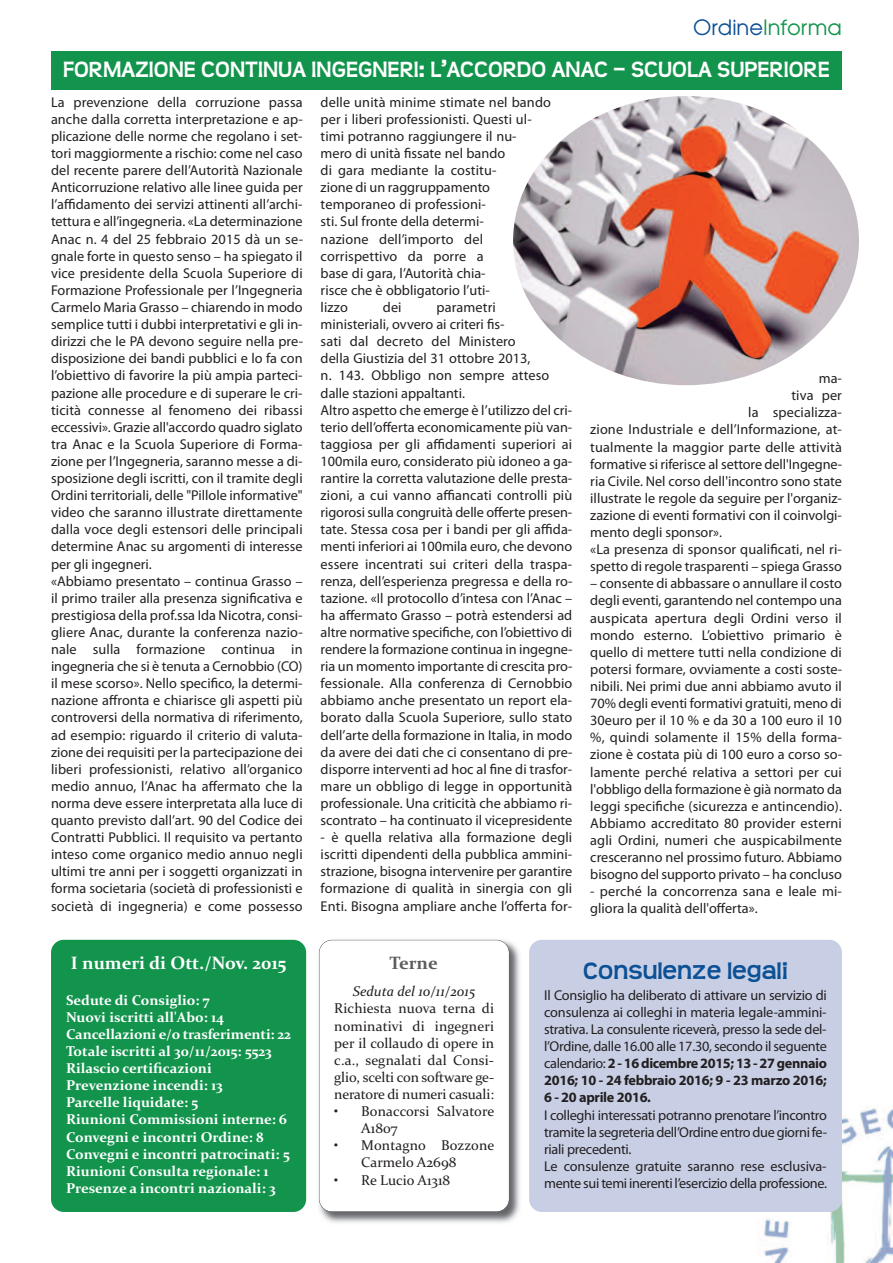
<style>
.page{position:relative;width:893px;height:1263px;background:#fff}
.page>*{position:absolute;margin:0;border:0;box-sizing:border-box;transform-origin:0 0}
.t1{font:700 24px "Teen";color:#0c5095}
.t2{font:700 22.5px "Teen";color:#fff}
.t3{font:21px "Avian";color:#12944c}
.t4{font:700 18px "Constantia";color:#fff}
.t5{font:700 18px "Constantia";color:#5c5c5f}
.t6{font:14.25px/17.1px "Myriad Pro";color:#231f20}
.t7{font:700 14.25px/17.1px "Constantia";color:#fff}
.t8{font:14.25px/17.1px "Constantia";color:#231f20}
.t9{font:14.25px/17.1px "Myriad Pro";letter-spacing:-.025em;color:#231f20}
.t10{font:italic 14.25px "Constantia";color:#231f20}
.s1{color:#0c5095}
.s2{font-weight:700}
</style>
<div class="page">
<img style="left:764px;top:1108px;width:129px;height:155px">
<div style="left:529px;top:940px;width:313px;height:272px;background:#c8cfe5;border-radius:13px"></div>
<div style="left:51px;top:940px;width:255px;height:272px;background:#12944c;border-radius:13px"></div>
<img style="left:513px;top:96px;width:346px;height:289px;border-radius:50%">
<div style="left:51px;top:51px;width:791px;height:39px;background:#12944c"></div>
<img style="left:318px;top:939px;width:202px;height:284px">
<div style="left:319px;top:940px;width:190px;height:271px;background:#fff;border-radius:13px"></div>
<div style="left:319px;top:940px;width:190px;height:272px;border:1px solid #5c5c5f;border-radius:13px"></div>
<h3 class="t3" style="left:693px;top:15px;width:150px"><span class="s1">Ordine</span>Informa</h3>
<h2 class="t2" style="left:63px;top:56px;width:768px">FORMAZIONE CONTINUA INGEGNERI: L’ACCORDO ANAC – SCUOLA SUPERIORE</h2>
<p class="t6" style="left:51px;top:95px;width:254px">La prevenzione della corruzione passa anche dalla corretta interpretazione e ap&shy;plicazione delle norme che regolano i set&shy;tori maggiormente a rischio: come nel caso del recente parere dell’Autorità Nazionale Anticorruzione relativo alle linee guida per l’affidamento dei servizi attinenti all’archi&shy;tettura e all’ingegneria. «La determinazione Anac n. 4 del 25 febbraio 2015 dà un se&shy;gnale forte in questo senso – ha spiegato il vice presidente della Scuola Superiore di Formazione Professionale per l’Ingegneria Carmelo Maria Grasso – chiarendo in modo semplice tutti i dubbi interpretativi e gli in&shy;dirizzi che le PA devono seguire nella pre&shy;disposizione dei bandi pubblici e lo fa con l’obiettivo di favorire la più ampia parteci&shy;pazione alle procedure e di superare le cri&shy;ticità connesse al fenomeno dei ribassi eccessivi». Grazie all'accordo quadro siglato tra Anac e la Scuola Superiore di Forma&shy;zione per l’Ingegneria, saranno messe a di&shy;sposizione degli iscritti, con il tramite degli Ordini territoriali, delle "Pillole informative" video che saranno illustrate direttamente dalla voce degli estensori delle principali determine Anac su argomenti di interesse per gli ingegneri.<br>«Abbiamo presentato – continua Grasso – il primo trailer alla presenza significativa e prestigiosa della prof.ssa Ida Nicotra, consi&shy;gliere Anac, durante la conferenza nazio&shy;nale sulla formazione continua in ingegneria che si è tenuta a Cernobbio (CO) il mese scorso». Nello specifico, la determi&shy;nazione affronta e chiarisce gli aspetti più controversi della normativa di riferimento, ad esempio: riguardo il criterio di valuta&shy;zione dei requisiti per la partecipazione dei liberi professionisti, relativo all’organico medio annuo, l’Anac ha affermato che la norma deve essere interpretata alla luce di quanto previsto dall’art. 90 del Codice dei Contratti Pubblici. Il requisito va pertanto inteso come organico medio annuo negli ultimi tre anni per i soggetti organizzati in forma societaria (società di professionisti e società di ingegneria) e come possesso</p>
<p class="t6" style="left:321px;top:95px;width:232px">delle unità minime stimate nel bando per i liberi professionisti. Questi ul&shy;timi potranno raggiungere il nu&shy;mero di unità fissate nel bando<br>di gara mediante la costitu-<br>zione di un raggruppamento temporaneo di professioni-<br>sti. Sul fronte della determi-<br>nazione dell’importo del corrispettivo da porre a<br>base di gara, l’Autorità chia-<br>risce che è obbligatorio l’uti-<br>lizzo</p>
<p class="t6" style="left:383px;top:300px;width:20px">dei</p>
<p class="t6" style="left:321px;top:300px;width:254px;text-indent:116px">parametri<br>ministeriali, ovvero ai criteri fis-<br>sati dal decreto del Ministero<br>della Giustizia del 31 ottobre 2013,<br>n. 143. Obbligo non sempre atteso dalle stazioni appaltanti.<br>Altro aspetto che emerge è l’utilizzo del cri&shy;terio dell’offerta economicamente più van&shy;taggiosa per gli affidamenti superiori ai 100mila euro, considerato più idoneo a ga&shy;rantire la corretta valutazione delle presta&shy;zioni, a cui vanno affiancati controlli più rigorosi sulla congruità delle offerte presen&shy;tate. Stessa cosa per i bandi per gli affida&shy;menti inferiori ai 100mila euro, che devono essere incentrati sui criteri della traspa&shy;renza, dell’esperienza pregressa e della ro&shy;tazione. «Il protocollo d’intesa con l’Anac – ha affermato Grasso – potrà estendersi ad altre normative specifiche, con l’obiettivo di rendere la formazione continua in ingegne&shy;ria un momento importante di crescita pro&shy;fessionale. Alla conferenza di Cernobbio abbiamo anche presentato un report ela&shy;borato dalla Scuola Superiore, sullo stato dell’arte della formazione in Italia, in modo da avere dei dati che ci consentano di pre&shy;disporre interventi ad hoc al fine di trasfor&shy;mare un obbligo di legge in opportunità professionale. Una criticità che abbiamo ri&shy;scontrato – ha continuato il vicepresidente</p>
<p class="t6" style="left:321px;top:830px;width:253px;text-align:justify">- è quella relativa alla formazione degli iscritti dipendenti della pubblica ammini&shy;strazione, bisogna intervenire per garantire formazione di qualità in sinergia con gli Enti. Bisogna ampliare anche l’offerta for-</p>
<p class="t6" style="left:819px;top:371px;width:25px">ma-</p>
<p class="t6" style="left:791px;top:388px;width:52px">tiva per</p>
<p class="t6" style="left:748px;top:405px;width:95px">la specializza-</p>
<p class="t6" style="left:590px;top:422px;width:253px">zione Industriale e dell’Informazione, at-</p>
<p class="t6" style="left:590px;top:439px;width:253px">tualmente la maggior parte delle attività</p>
<p class="t6" style="left:590px;top:456px;width:254px">formative si riferisce al settore dell'Ingegne-</p>
<p class="t6" style="left:590px;top:474px;width:253px">ria Civile. Nel corso dell'incontro sono state</p>
<p class="t6" style="left:590px;top:491px;width:253px">illustrate le regole da seguire per l'organiz-</p>
<p class="t6" style="left:590px;top:508px;width:253px">zazione di eventi formativi con il coinvolgi-</p>
<p class="t6" style="left:590px;top:525px;width:133px">mento degli sponsor».</p>
<p class="t6" style="left:590px;top:542px;width:253px">«La presenza di sponsor qualificati, nel ri-</p>
<p class="t6" style="left:590px;top:559px;width:253px">spetto di regole trasparenti – spiega Grasso</p>
<p class="t6" style="left:590px;top:576px;width:254px;text-align:justify">– consente di abbassare o annullare il costo degli eventi, garantendo nel contempo una auspicata apertura degli Ordini verso il mondo esterno. L’obiettivo primario è quello di mettere tutti nella condizione di potersi formare, ovviamente a costi soste&shy;nibili. Nei primi due anni abbiamo avuto il 70% degli eventi formativi gratuiti, meno di 30euro per il 10 % e da 30 a 100 euro il 10 %, quindi solamente il 15% della forma&shy;zione è costata più di 100 euro a corso so&shy;lamente perché relativa a settori per cui l'obbligo della formazione è già normato da leggi specifiche (sicurezza e antincendio).<br>Abbiamo accreditato 80 provider esterni agli Ordini, numeri che auspicabilmente cresceranno nel prossimo futuro. Abbiamo bisogno del supporto privato – ha concluso</p>
<p class="t6" style="left:590px;top:884px;width:253px">- perché la concorrenza sana e leale mi&shy;gliora la qualità dell'offerta».</p>
<p class="t4" style="left:71px;top:952px;width:217px">I numeri di Ott./Nov. 2015</p>
<p class="t7" style="left:66px;top:991px;width:227px">Sedute di Consiglio: 7<br>Nuovi iscritti all'Abo: 14<br>Cancellazioni e/o trasferimenti: 22<br>Totale iscritti al 30/11/2015: 5523<br>Rilascio certificazioni<br>Prevenzione incendi: 13<br>Parcelle liquidate: 5<br>Riunioni Commissioni interne: 6<br>Convegni e incontri Ordine: 8<br>Convegni e incontri patrocinati: 5<br>Riunioni Consulta regionale: 1<br>Presenze a incontri nazionali: 3</p>
<p class="t5" style="left:389px;top:952px;width:50px">Terne</p>
<p class="t10" style="left:353px;top:983px;width:124px">Seduta del 10/11/2015</p>
<p class="t8" style="left:334px;top:1000px;width:161px;text-align:justify">Richiesta nuova terna di nominativi di ingegneri per il collaudo di opere in c.a., segnalati dal Consi&shy;glio, scelti con software ge&shy;neratore di numeri casuali:</p>
<p class="t8" style="left:361px;top:1102px;width:135px;text-indent:-27px">• Bonaccorsi Salvatore<br>A1807</p>
<p class="t8" style="left:361px;top:1137px;width:135px;text-indent:-27px">• Montagno Bozzone<br>Carmelo A2698</p>
<p class="t8" style="left:334px;top:1171px;width:117px">• Re Lucio A1318</p>
<h1 class="t1" style="left:583px;top:957px;width:206px">Consulenze legali</h1>
<p class="t6" style="left:544px;top:987px;width:284px;text-align:justify">Il Consiglio ha deliberato di attivare un servizio di consulenza ai colleghi in materia legale-ammini&shy;strativa. La consulente riceverà, presso la sede del&shy;l’Ordine, dalle 16.00 alle 17.30, secondo il seguente calendario: <span class="s2">2-16dicembre2015;13-27gennaio 2016; 10 - 24 febbraio 2016; 9 - 23 marzo 2016; 6 - 20 aprile 2016.</span></p>
<p class="t9" style="left:544px;top:1107px;width:284px">I colleghi interessati potranno prenotare l’incontro tramite la segreteria dell’Ordine entro due giorni fe&shy;riali precedenti.<br>Le consulenze gratuite saranno rese esclusiva&shy;mente sui temi inerenti l’esercizio della professione.</p>
</div>
